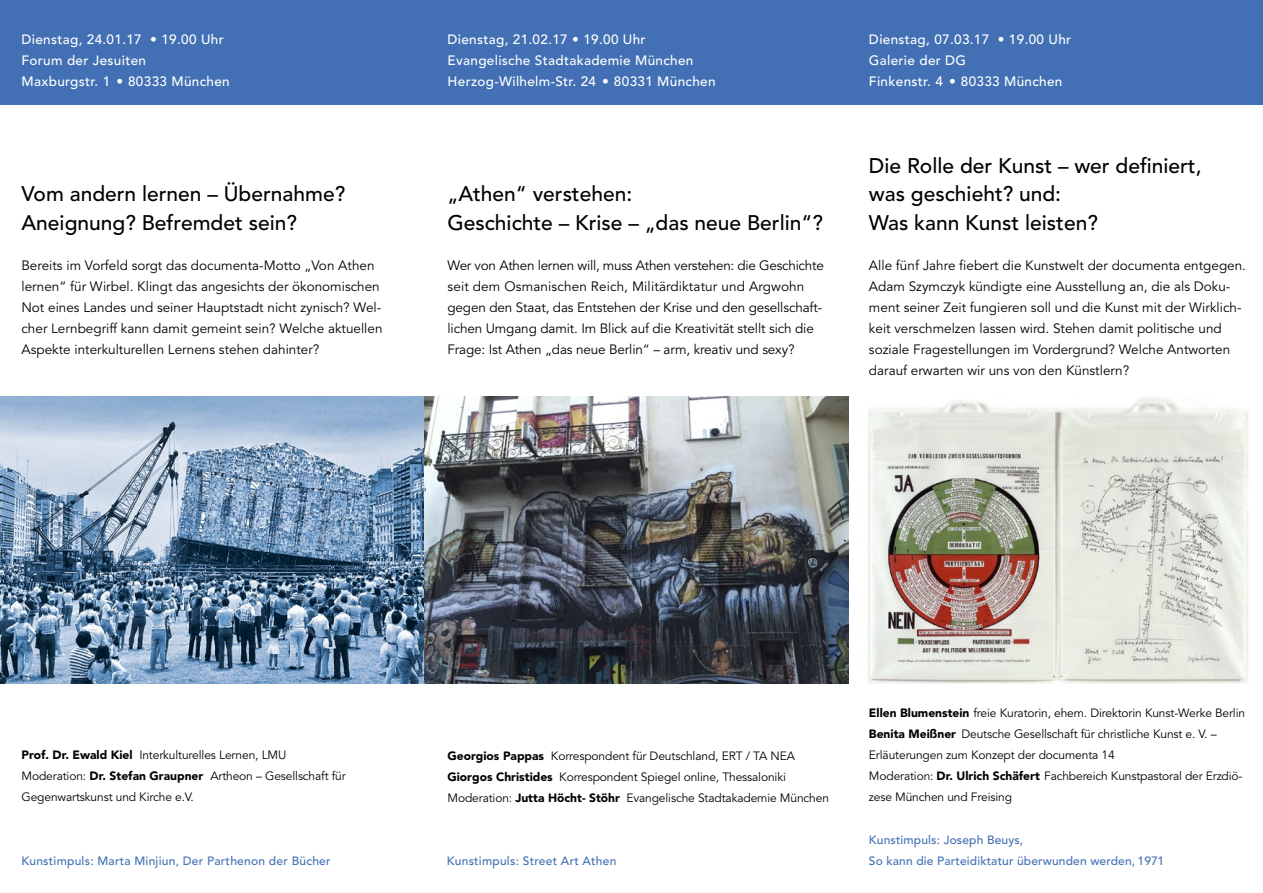
<style>
.page{position:relative;width:1263px;height:893px;background:#fff}
.page>*{position:absolute;margin:0;border:0;box-sizing:border-box;transform-origin:0 0}
.t1{font:500 21px/28.5px "Avenir";color:#000}
.t2{font:13.5px/21px "Avenir";color:#000}
.t3{font:500 13.5px/21px "Avenir";letter-spacing:.025em;color:#fff}
.t4{font:12px/21px "Avenir";letter-spacing:-.01em;color:#000}
.t5{font:500 12px/21px "Avenir";letter-spacing:.02em;color:#4370b4}
.s1{font-weight:900}
</style>
<div class="page">
<div style="left:0;top:0;width:1263px;height:105px;background:#4370b4"></div>
<img style="left:0;top:396px;width:1249px;height:287px">
<p class="t3" style="left:21px;top:29px;width:210px">Dienstag, 24.01.17 • 19.00 Uhr<br>Forum der Jesuiten<br>Maxburgstr. 1 • 80333 München</p>
<h1 class="t1" style="left:21px;top:180px;width:325px">Vom andern lernen – Übernahme?<br>Aneignung? Befremdet sein?</h1>
<p class="t2" style="left:21px;top:255px;width:363px">Bereits im Vorfeld sorgt das documenta-Motto „Von Athen lernen“ für Wirbel. Klingt das angesichts der ökonomischen Not eines Landes und seiner Hauptstadt nicht zynisch? Wel&shy;cher Lernbegriff kann damit gemeint sein? Welche aktuellen Aspekte interkulturellen Lernens stehen dahinter?</p>
<p class="t3" style="left:447px;top:29px;width:270px">Dienstag, 21.02.17 • 19.00 Uhr<br>Evangelische Stadtakademie München<br>Herzog-Wilhelm-Str. 24 • 80331 München</p>
<h1 class="t1" style="left:447px;top:180px;width:377px">„Athen“ verstehen:<br>Geschichte – Krise – „das neue Berlin“?</h1>
<p class="t2" style="left:447px;top:255px;width:378px">Wer von Athen lernen will, muss Athen verstehen: die Geschichte seit dem Osmanischen Reich, Militärdiktatur und Argwohn gegen den Staat, das Entstehen der Krise und den gesellschaft&shy;lichen Umgang damit. Im Blick auf die Kreativität stellt sich die Frage: Ist Athen „das neue Berlin“ – arm, kreativ und sexy?</p>
<p class="t3" style="left:869px;top:29px;width:204px">Dienstag, 07.03.17 • 19.00 Uhr<br>Galerie der DG<br>Finkenstr. 4 • 80333 München</p>
<h1 class="t1" style="left:869px;top:152px;width:334px">Die Rolle der Kunst – wer definiert, was geschieht? und:<br>Was kann Kunst leisten?</h1>
<p class="t2" style="left:869px;top:255px;width:379px">Alle fünf Jahre fiebert die Kunstwelt der documenta entgegen.<br>Adam Szymczyk kündigte eine Ausstellung an, die als Doku&shy;ment seiner Zeit fungieren soll und die Kunst mit der Wirklich&shy;keit verschmelzen lassen wird. Stehen damit politische und soziale Fragestellungen im Vordergrund? Welche Antworten darauf erwarten wir uns von den Künstlern?</p>
<p class="t4" style="left:21px;top:745px;width:326px"><span class="s1">Prof. Dr. Ewald Kiel</span> Interkulturelles Lernen, LMU<br>Moderation: <span class="s1">Dr. Stefan Graupner</span> Artheon – Gesellschaft für<br>Gegenwartskunst und Kirche e.V.</p>
<p class="t4" style="left:447px;top:746px;width:383px"><span class="s1">Georgios Pappas</span> Korrespondent für Deutschland, ERT / TA NEA<br><span class="s1">Giorgos Christides</span> Korrespondent Spiegel online, Thessaloniki<br>Moderation: <span class="s1">Jutta Höcht- Stöhr</span> Evangelische Stadtakademie München</p>
<p class="t5" style="left:21px;top:851px;width:311px">Kunstimpuls: Marta Minjiun, Der Parthenon der Bücher</p>
<p class="t5" style="left:447px;top:851px;width:171px">Kunstimpuls: Street Art Athen</p>
<p class="t4" style="left:869px;top:703px;width:378px"><span class="s1">Ellen Blumenstein</span> freie Kuratorin, ehem. Direktorin Kunst-Werke Berlin <span class="s1">Benita Meißner</span> Deutsche Gesellschaft für christliche Kunst e. V. – Erläuterungen zum Konzept der documenta 14<br>Moderation: <span class="s1">Dr. Ulrich Schäfert</span> Fachbereich Kunstpastoral der Erzdiö&shy;zese München und Freising</p>
<p class="t5" style="left:869px;top:830px;width:297px">Kunstimpuls: Joseph Beuys,<br>So kann die Parteidiktatur überwunden werden, 1971</p>
</div>
